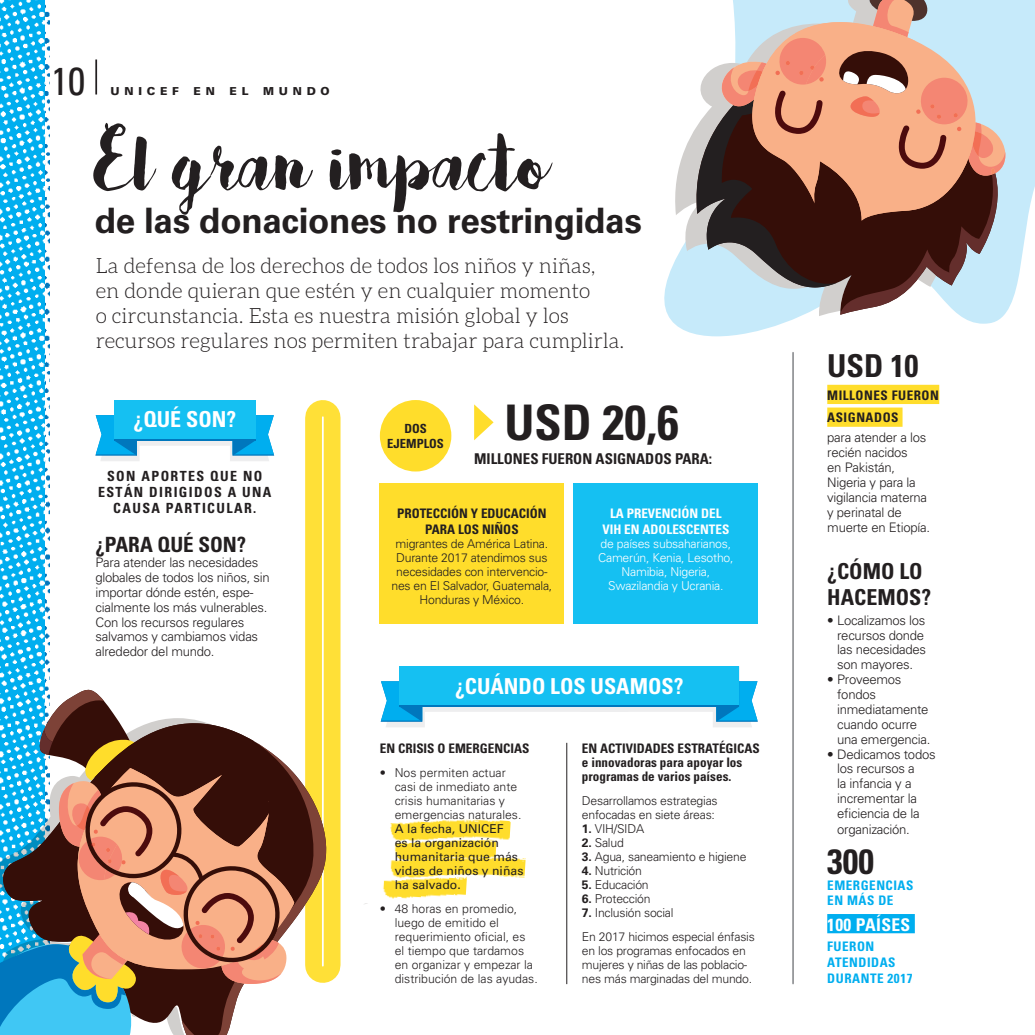
<style>
.page{position:relative;width:1035px;height:1035px;background:#fff}
.page>*{position:absolute;margin:0;border:0;box-sizing:border-box;transform-origin:0 0}
.t1{font:94.5px "Bakery";color:#231f20}
.t2{font:700 condensed 49px "Univers";color:#231f20}
.t3{font:condensed 38.5px "Univers";color:#231f20}
.t4{font:700 35px "Univers";letter-spacing:-.01em;color:#231f20}
.t5{font:700 condensed 35px "Univers";color:#231f20}
.t6{font:700 condensed 31.5px "Univers";color:#231f20}
.t7{font:700 condensed 22.05px "Univers";color:#fff}
.t8{font:700 condensed 22.05px/26.4px "Univers";color:#231f20}
.t9{font:300 21px/25.2px "Aleo";color:#231f20}
.t10{font:700 condensed 21px "Univers";color:#231f20}
.t11{font:700 condensed 17.5px "Univers";letter-spacing:.02em;color:#fff}
.t12{font:700 condensed 14.88px "Univers";color:#231f20}
.t13{font:700 condensed 14px/15.8px "Univers";letter-spacing:.1em;color:#231f20;text-align:center}
.t14{font:300 13.12px/14.9px "Univers";letter-spacing:-.02em;color:#231f20}
.t15{font:700 condensed 13.12px/14px "Univers";color:#231f20;text-align:center}
.t16{font:700 condensed 13.12px/15.8px "Univers";letter-spacing:.04em;color:#00aeef}
.t17{font:700 condensed 13.12px/15.8px "Univers";color:#fff;text-align:center}
.t18{font:700 condensed 13.12px/22.8px "Univers";letter-spacing:.04em;color:#231f20}
.t19{font:700 condensed 12.6px/15px "Univers";color:#231f20;text-align:center}
.t20{font:300 12.25px/14px "Univers";letter-spacing:-.02em;color:#231f20}
.t21{font:300 12.25px/14px "Univers";color:#231f20}
.t22{font:300 12.25px/14px "Univers";letter-spacing:-.02em;color:#fff;text-align:center}
.t23{font:12.25px/14px "Univers";color:#231f20}
.t24{font:900 11.03px "Univers";letter-spacing:.43em;color:#231f20}
.s1{font-weight:700}
</style>
<div class="page">
<hr style="left:95px;top:59px;width:2px;height:35px;background:#231f20">
<img style="left:383px;top:886px;width:84px;height:13px">
<div style="left:305px;top:418px;width:35px;height:547px;background:#ffe037"></div>
<hr style="left:322px;top:417px;width:2px;height:548px;background:#fff">
<hr style="left:792px;top:353px;width:2px;height:630px;background:#939598">
<div style="left:380px;top:483px;width:184px;height:141px;background:#ffdd2b"></div>
<div style="left:574px;top:483px;width:184px;height:141px;background:#15c0f2"></div>
<img style="left:390px;top:819px;width:121px;height:21px">
<img style="left:383px;top:840px;width:143px;height:46px">
<svg style="left:664px;top:0;width:371px;height:336px"></svg>
<img style="left:45px;top:4px;width:5px;height:679px">
<img style="left:0;top:0;width:45px;height:684px">
<svg style="left:671px;top:0;width:265px;height:316px"></svg>
<svg style="left:690px;top:78px;width:318px;height:237px"></svg>
<svg style="left:696px;top:0;width:310px;height:315px;background:#aa8b81"></svg>
<div style="left:827px;top:914px;width:88px;height:19px;background:#00aeef"></div>
<svg style="left:95px;top:400px;width:179px;height:61px"></svg>
<div style="left:114px;top:400px;width:141px;height:40px;background:#0077bd"></div>
<div style="left:114px;top:400px;width:141px;height:39px;background:#15c0f2"></div>
<svg style="left:381px;top:666px;width:377px;height:61px"></svg>
<div style="left:399px;top:666px;width:340px;height:40px;background:#0077bd"></div>
<div style="left:399px;top:666px;width:340px;height:39px;background:#15c0f2"></div>
<svg style="left:474px;top:404px;width:19px;height:36px"></svg>
<div style="left:380px;top:400px;width:71px;height:71px;background:#ffdd2b;border-radius:50%"></div>
<div style="left:827px;top:385px;width:112px;height:19px;background:#ffdd2b"></div>
<div style="left:827px;top:407px;width:75px;height:20px;background:#ffdd2b"></div>
<hr style="left:566px;top:743px;width:1px;height:241px;background:#231f20">
<svg style="left:0;top:684px;width:326px;height:351px"></svg>
<h3 class="t3" style="left:51px;top:56px;width:36px">10</h3>
<p class="t24" style="left:111px;top:84px;width:70px">UNICEF</p>
<p class="t24" style="left:194px;top:84px;width:23px">E N</p>
<p class="t24" style="left:230px;top:84px;width:20px">E L</p>
<p class="t24" style="left:263px;top:84px;width:68px">MUNDO</p>
<h1 class="t1" style="left:96px;top:102px;width:454px">El gran impacto</h1>
<h3 class="t4" style="left:95px;top:200px;width:548px">de las donaciones no restringidas</h3>
<h3 class="t9" style="left:96px;top:253px;width:530px">La defensa de los derechos de todos los niños y niñas, en donde quieran que estén y en cualquier momento<br>o circunstancia. Esta es nuestra misión global y los recursos regulares nos permiten trabajar para cumplirla.</h3>
<h3 class="t7" style="left:134px;top:406px;width:104px">¿QUÉ SON?</h3>
<p class="t13" style="left:98px;top:468px;width:175px">SON APORTES QUE NO<br>ESTÁN DIRIGIDOS A UNA<br>CAUSA PARTICULAR.</p>
<h3 class="t10" style="left:96px;top:532px;width:152px">¿PARA QUÉ SON?</h3>
<p class="t14" style="left:96px;top:555px;width:176px">Para atender las necesidades globales de todos los niños, sin importar dónde estén, espe&shy;cialmente los más vulnerables.<br>Con los recursos regulares salvamos y cambiamos vidas alrededor del mundo.</p>
<p class="t19" style="left:387px;top:421px;width:58px">DOS<br>EJEMPLOS</p>
<h2 class="t2" style="left:504px;top:393px;width:176px">USD 20,6</h2>
<p class="t12" style="left:474px;top:449px;width:240px">MILLONES FUERON ASIGNADOS PARA:</p>
<p class="t15" style="left:397px;top:506px;width:151px;line-height:15.8px">PROTECCIÓN Y EDUCACIÓN<br>PARA LOS NIÑOS</p>
<p class="t20" style="left:391px;top:537px;width:162px;text-align:center">migrantes de América Latina.<br>Durante 2017 atendimos sus necesidades con intervencio&shy;nes en El Salvador, Guatemala,<br>Honduras y México.</p>
<p class="t17" style="left:602px;top:506px;width:128px">LA PREVENCIÓN DEL<br>VIH EN ADOLESCENTES</p>
<p class="t22" style="left:598px;top:537px;width:137px">de países subsaharianos,<br>Camerún, Kenia, Lesotho,<br>Namibia, Nigeria,<br>Swazilandia y Ucrania.</p>
<h3 class="t7" style="left:455px;top:672px;width:230px">¿CUÁNDO LOS USAMOS?</h3>
<p class="t15" style="left:380px;top:741px;width:151px">EN CRISIS O EMERGENCIAS</p>
<p class="t21" style="left:395px;top:766px;width:128px;text-indent:-15px">• Nos permiten actuar casi de inmediato ante crisis humanitarias y emergencias naturales.</p>
<p class="t23" style="left:395px;top:822px;width:130px">A la fecha, UNICEF<br>es la organización humanitaria que más vidas de niños y niñas ha salvado.</p>
<p class="t21" style="left:395px;top:902px;width:144px;text-indent:-15px">• 48 horas en promedio, luego de emitido el requerimiento oficial, es el tiempo que tardamos en organizar y empezar la distribución de las ayudas.</p>
<p class="t15" style="left:582px;top:741px;width:179px;text-align:left">EN ACTIVIDADES ESTRATÉGICAS e innovadoras para apoyar los programas de varios países.</p>
<p class="t20" style="left:582px;top:794px;width:137px">Desarrollamos estrategias enfocadas en siete áreas:</p>
<p class="t20" style="left:582px;top:822px;width:64px"><span class="s1">1.</span> VIH/SIDA</p>
<p class="t20" style="left:582px;top:836px;width:43px"><span class="s1">2.</span> Salud</p>
<p class="t20" style="left:582px;top:850px;width:166px"><span class="s1">3.</span> Agua, saneamiento e higiene</p>
<p class="t20" style="left:582px;top:864px;width:61px"><span class="s1">4.</span> Nutrición</p>
<p class="t20" style="left:582px;top:878px;width:68px"><span class="s1">5.</span> Educación</p>
<p class="t20" style="left:582px;top:892px;width:70px"><span class="s1">6.</span> Protección</p>
<p class="t20" style="left:582px;top:901px;width:174px;line-height:24px"><span class="s1">7.</span> Inclusión social<br>En 2017 hicimos especial énfasis</p>
<p class="t20" style="left:582px;top:944px;width:172px">en los programas enfocados en mujeres y niñas de las poblacio&shy;nes más marginadas del mundo.</p>
<h3 class="t6" style="left:827px;top:346px;width:93px">USD 10</h3>
<p class="t18" style="left:827px;top:383px;width:113px">MILLONES FUERON<br>ASIGNADOS</p>
<p class="t14" style="left:827px;top:430px;width:104px">para atender a los recién nacidos<br>en Pakistán,<br>Nigeria y para la vigilancia materna y perinatal de muerte en Etiopía.</p>
<h3 class="t8" style="left:827px;top:557px;width:105px">¿CÓMO LO<br>HACEMOS?</h3>
<p class="t14" style="left:837px;top:612px;width:90px;text-indent:-10px">• Localizamos los recursos donde las necesidades son mayores.</p>
<p class="t14" style="left:837px;top:672px;width:95px;text-indent:-10px">• Proveemos fondos inmediatamente cuando ocurre una emergencia.</p>
<p class="t14" style="left:837px;top:746px;width:100px;text-indent:-10px">• Dedicamos todos los recursos a<br>la infancia y a incrementar la eficiencia de la organización.</p>
<h3 class="t5" style="left:827px;top:840px;width:48px">300</h3>
<p class="t16" style="left:827px;top:877px;width:88px">EMERGENCIAS<br>EN MÁS DE</p>
<h3 class="t11" style="left:827px;top:913px;width:84px">100 PAÍSES</h3>
<p class="t16" style="left:827px;top:939px;width:87px">FUERON<br>ATENDIDAS<br>DURANTE 2017</p>
</div>
